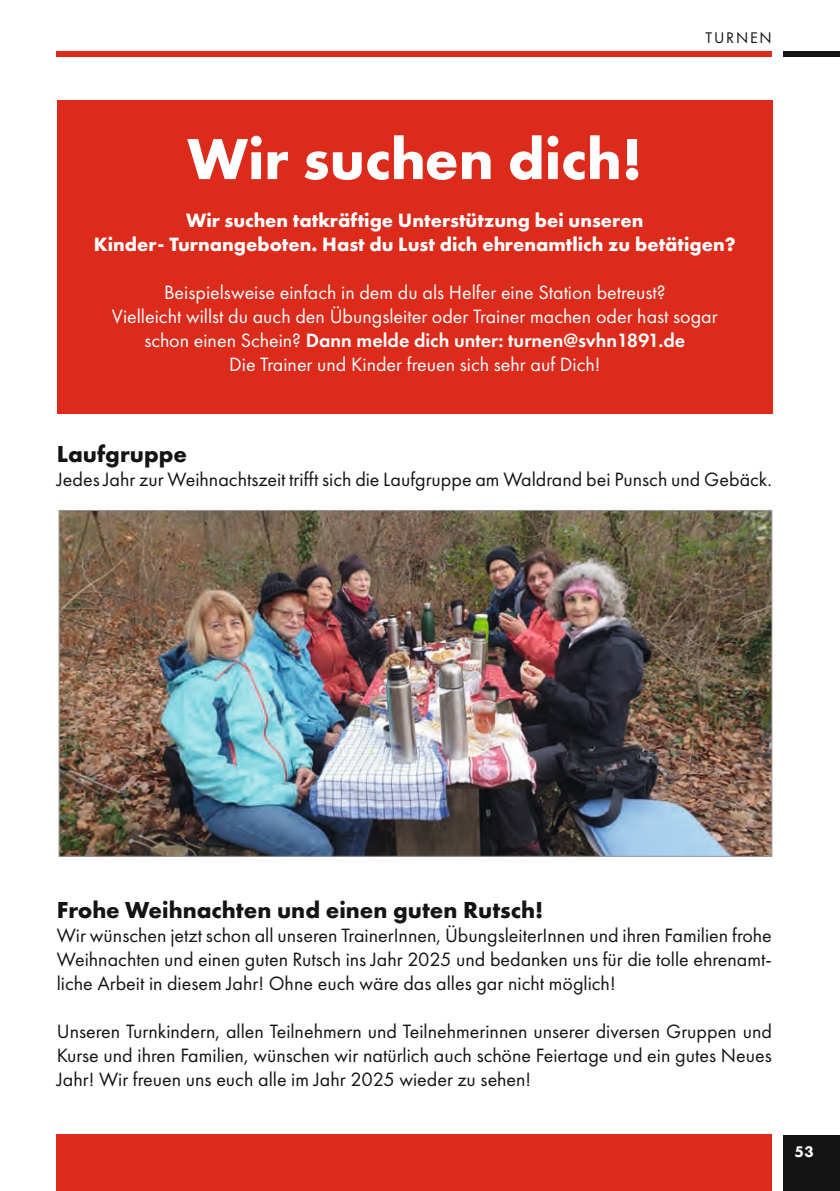
<style>
.page{position:relative;width:840px;height:1191px;background:#fff}
.page>*{position:absolute;margin:0;border:0;box-sizing:border-box;transform-origin:0 0}
.t1{font:700 60px "Futura PT";color:#fff}
.t2{font:700 24px "Futura PT";color:#131413}
.t3{font:20px/24px "Futura PT";color:#131413;text-align:justify}
.t4{font:20px/24px "Futura PT";color:#fff;text-align:center}
.t5{font:700 20px/24px "Futura PT";color:#fff;text-align:center}
.t6{font:16px "Futura PT";letter-spacing:.11em;color:#131413}
.t7{font:800 16px "Futura PT";color:#fff}
.s1{font-weight:600}
</style>
<div class="page">
<div style="left:782px;top:1134px;width:57px;height:57px;background:#131413"></div>
<div style="left:57px;top:1134px;width:714px;height:57px;background:#dc2a1b"></div>
<div style="left:57px;top:51px;width:714px;height:6px;background:#dc2a1b"></div>
<div style="left:782px;top:51px;width:57px;height:6px;background:#131413"></div>
<div style="left:57px;top:101px;width:715px;height:313px;background:#dc2a1b"></div>
<img style="left:60px;top:512px;width:710px;height:343px">
<p class="t6" style="left:705px;top:29px;width:68px">TURNEN</p>
<p class="t1" style="left:187px;top:120px;width:456px">Wir suchen dich!</p>
<p class="t5" style="left:94px;top:208px;width:643px">Wir suchen tatkräftige Unterstützung bei unseren<br>Kinder- Turnangeboten. Hast du Lust dich ehrenamtlich zu betätigen?</p>
<p class="t4" style="left:112px;top:280px;width:607px">Beispielsweise einfach in dem du als Helfer eine Station betreust?<br>Vielleicht willst du auch den Übungsleiter oder Trainer machen oder hast sogar schon einen Schein? <span class="s1">Dann melde dich unter: turnen@svhn1891.de</span></p>
<p class="t4" style="left:229px;top:352px;width:372px">Die Trainer und Kinder freuen sich sehr auf Dich!</p>
<p class="t2" style="left:57px;top:438px;width:132px">Laufgruppe</p>
<p class="t3" style="left:57px;top:467px;width:716px">Jedes Jahr zur Weihnachtszeit trifft sich die Laufgruppe am Waldrand bei Punsch und Gebäck.</p>
<p class="t2" style="left:57px;top:894px;width:488px">Frohe Weihnachten und einen guten Rutsch!</p>
<p class="t3" style="left:57px;top:923px;width:716px">Wir wünschen jetzt schon all unseren TrainerInnen, ÜbungsleiterInnen und ihren Familien frohe Weihnachten und einen guten Rutsch ins Jahr 2025 und bedanken uns für die tolle ehrenamt&shy;liche Arbeit in diesem Jahr! Ohne euch wäre das alles gar nicht möglich!</p>
<p class="t3" style="left:57px;top:1019px;width:716px">Unseren Turnkindern, allen Teilnehmern und Teilnehmerinnen unserer diversen Gruppen und Kurse und ihren Familien, wünschen wir natürlich auch schöne Feiertage und ein gutes Neues Jahr! Wir freuen uns euch alle im Jahr 2025 wieder zu sehen!</p>
<p class="t7" style="left:794px;top:1141px;width:21px">53</p>
</div>
